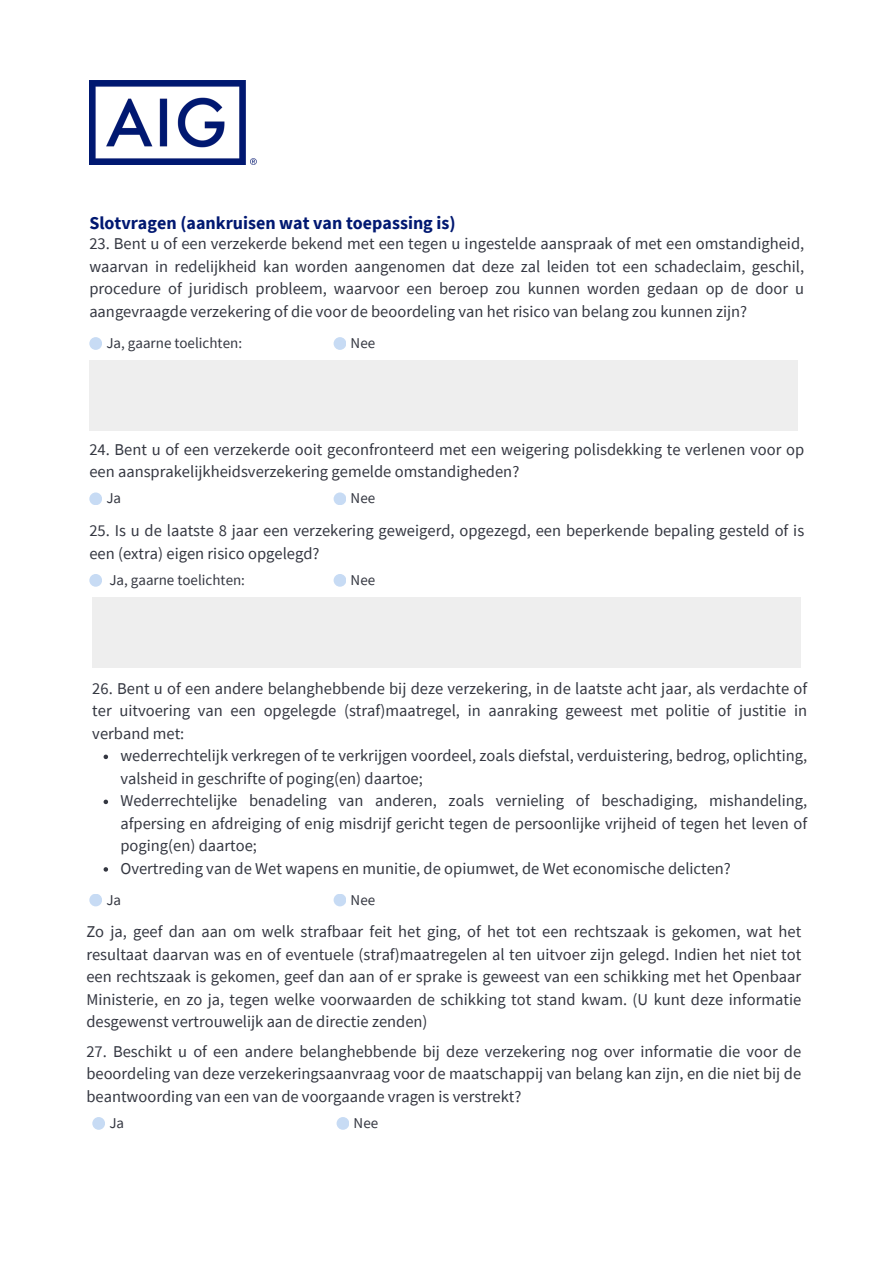
<style>
.page{position:relative;width:893px;height:1264px;background:#fff}
.page>*{position:absolute;margin:0;border:0;box-sizing:border-box;transform-origin:0 0}
.t1{font:700 18px "Source Sans Pro";color:#001871}
.t2{font:16.5px/22.5px "Source Sans Pro";color:#343741;text-align:justify}
.t3{font:15px "Source Sans Pro";color:#343741}
</style>
<div class="page">
<div style="left:89px;top:337px;width:13px;height:13px;background:#c7dbf4;border-radius:50%"></div>
<div style="left:333px;top:337px;width:13px;height:13px;background:#c7dbf4;border-radius:50%"></div>
<div style="left:89px;top:360px;width:709px;height:70px;background:#eee"></div>
<div style="left:89px;top:492px;width:13px;height:13px;background:#c7dbf4;border-radius:50%"></div>
<div style="left:333px;top:492px;width:13px;height:13px;background:#c7dbf4;border-radius:50%"></div>
<div style="left:89px;top:574px;width:13px;height:12px;background:#c7dbf4;border-radius:50%"></div>
<div style="left:333px;top:574px;width:13px;height:12px;background:#c7dbf4;border-radius:50%"></div>
<div style="left:92px;top:597px;width:709px;height:70px;background:#eee"></div>
<svg style="left:104px;top:754px;width:4px;height:5px"></svg>
<svg style="left:104px;top:799px;width:4px;height:5px"></svg>
<svg style="left:104px;top:867px;width:4px;height:4px"></svg>
<div style="left:89px;top:893px;width:13px;height:13px;background:#c7dbf4;border-radius:50%"></div>
<div style="left:333px;top:893px;width:13px;height:13px;background:#c7dbf4;border-radius:50%"></div>
<div style="left:92px;top:1116px;width:13px;height:13px;background:#c7dbf4;border-radius:50%"></div>
<div style="left:336px;top:1116px;width:13px;height:13px;background:#c7dbf4;border-radius:50%"></div>
<img style="left:89px;top:80px;width:168px;height:85px">
<p class="t1" style="left:89px;top:211px;width:368px">Slotvragen (aankruisen wat van toepassing is)</p>
<p class="t2" style="left:89px;top:232px;width:716px">23. Bent u of een verzekerde bekend met een tegen u ingestelde aanspraak of met een omstandigheid, waarvan in redelijkheid kan worden aangenomen dat deze zal leiden tot een schadeclaim, geschil, procedure of juridisch probleem, waarvoor een beroep zou kunnen worden gedaan op de door u aangevraagde verzekering of die voor de beoordeling van het risico van belang zou kunnen zijn?</p>
<p class="t3" style="left:106px;top:333px;width:137px">Ja, gaarne toelichten:</p>
<p class="t3" style="left:350px;top:333px;width:26px">Nee</p>
<p class="t2" style="left:89px;top:437px;width:716px">24. Bent u of een verzekerde ooit geconfronteerd met een weigering polisdekking te verlenen voor op een aansprakelijkheidsverzekering gemelde omstandigheden?</p>
<p class="t3" style="left:106px;top:488px;width:16px">Ja</p>
<p class="t3" style="left:350px;top:488px;width:26px">Nee</p>
<p class="t2" style="left:89px;top:519px;width:716px">25. Is u de laatste 8 jaar een verzekering geweigerd, opgezegd, een beperkende bepaling gesteld of is een (extra) eigen risico opgelegd?</p>
<p class="t3" style="left:109px;top:570px;width:137px">Ja, gaarne toelichten:</p>
<p class="t3" style="left:350px;top:570px;width:26px">Nee</p>
<p class="t2" style="left:92px;top:676px;width:716px">26. Bent u of een andere belanghebbende bij deze verzekering, in de laatste acht jaar, als verdachte of ter uitvoering van een opgelegde (straf)maatregel, in aanraking geweest met politie of justitie in verband met:</p>
<p class="t2" style="left:120px;top:744px;width:688px">wederrechtelijk verkregen of te verkrijgen voordeel, zoals diefstal, verduistering, bedrog, oplichting, valsheid in geschrifte of poging(en) daartoe;</p>
<p class="t2" style="left:120px;top:789px;width:688px">Wederrechtelijke benadeling van anderen, zoals vernieling of beschadiging, mishandeling, afpersing en afdreiging of enig misdrijf gericht tegen de persoonlijke vrijheid of tegen het leven of poging(en) daartoe;</p>
<p class="t2" style="left:120px;top:856px;width:612px">Overtreding van de Wet wapens en munitie, de opiumwet, de Wet economische delicten?</p>
<p class="t3" style="left:106px;top:889px;width:16px">Ja</p>
<p class="t3" style="left:350px;top:889px;width:26px">Nee</p>
<p class="t2" style="left:86px;top:920px;width:716px">Zo ja, geef dan aan om welk strafbaar feit het ging, of het tot een rechtszaak is gekomen, wat het resultaat daarvan was en of eventuele (straf)maatregelen al ten uitvoer zijn gelegd. Indien het niet tot een rechtszaak is gekomen, geef dan aan of er sprake is geweest van een schikking met het Openbaar Ministerie, en zo ja, tegen welke voorwaarden de schikking tot stand kwam. (U kunt deze informatie desgewenst vertrouwelijk aan de directie zenden)</p>
<p class="t2" style="left:86px;top:1039px;width:716px">27. Beschikt u of een andere belanghebbende bij deze verzekering nog over informatie die voor de beoordeling van deze verzekeringsaanvraag voor de maatschappij van belang kan zijn, en die niet bij de beantwoording van een van de voorgaande vragen is verstrekt?</p>
<p class="t3" style="left:109px;top:1113px;width:16px">Ja</p>
<p class="t3" style="left:353px;top:1113px;width:26px">Nee</p>
</div>
